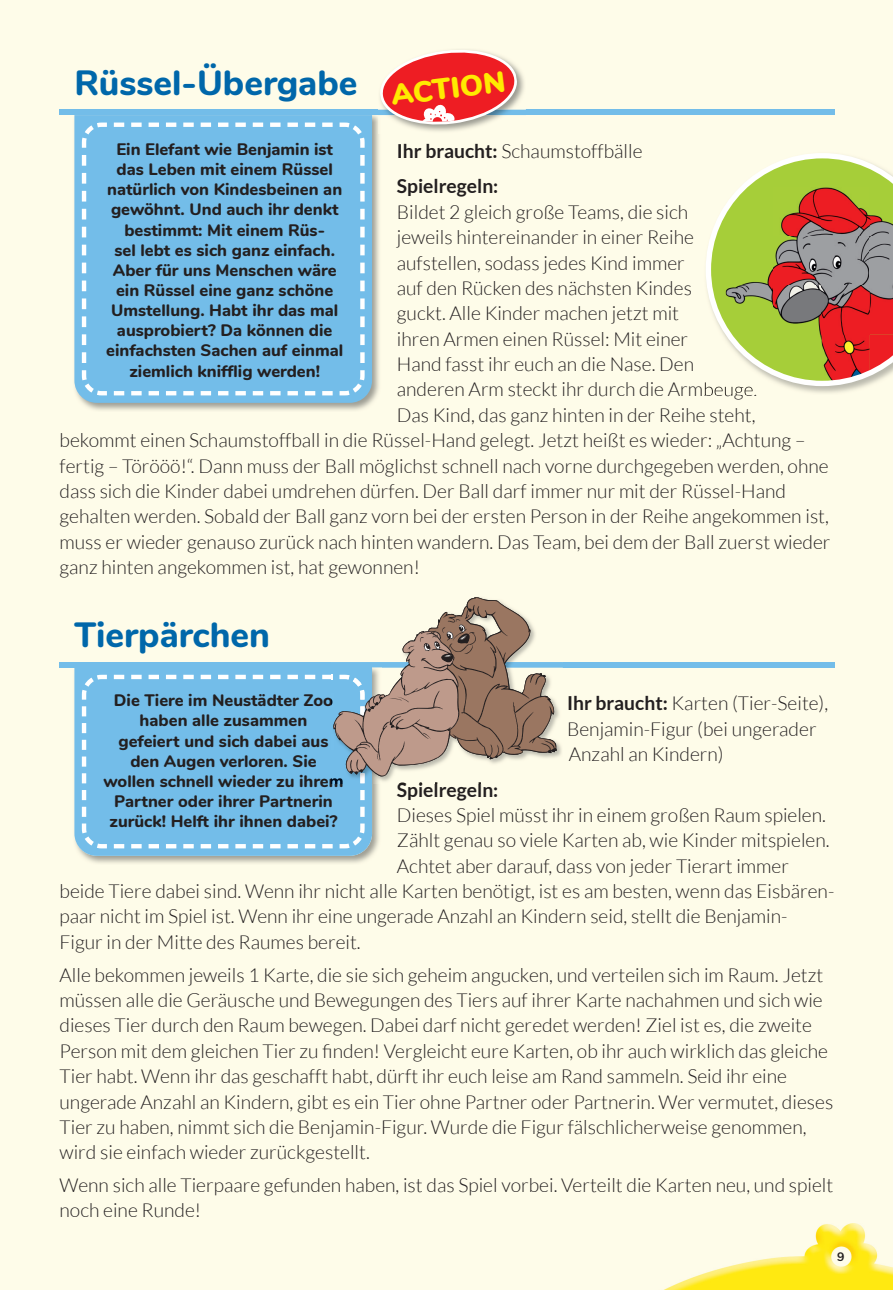
<style>
.page{position:relative;width:893px;height:1290px;background:#fefce9}
.page>*{position:absolute;margin:0;border:0;box-sizing:border-box;transform-origin:0 0}
.t1{font:800 35px "Nunito";color:#0067aa}
.t2{font:900 29.4px "Nunito";color:#ffea01}
.t3{font:300 19.25px/25.4px "Lato";color:#231f20}
.t4{font:700 19.25px/35.4px "Lato";color:#231f20}
.t5{font:800 16.62px/20.1px "Nunito";color:#231f20;text-align:center}
.t6{font:700 12.25px "Nunito";color:#231f20}
.s1{font-weight:300}
.s2{font-weight:700}
</style>
<div class="page">
<img style="left:83px;top:115px;width:296px;height:295px">
<svg style="left:74px;top:115px;width:298px;height:288px;background:#79bee6"></svg>
<div style="left:80px;top:120px;width:287px;height:278px;background:#73bde9"></div>
<img style="left:72px;top:667px;width:307px;height:196px">
<svg style="left:74px;top:667px;width:298px;height:189px;background:#7bbfe7"></svg>
<svg style="left:80px;top:673px;width:19px;height:20px"></svg>
<svg style="left:81px;top:831px;width:20px;height:19px"></svg>
<svg style="left:348px;top:829px;width:19px;height:21px"></svg>
<div style="left:82px;top:675px;width:283px;height:173px;background:#73bde9"></div>
<div style="left:60px;top:110px;width:775px;height:5px;background:#73bde9"></div>
<div style="left:60px;top:662px;width:775px;height:5px;background:#73bde9"></div>
<img style="left:378px;top:69px;width:148px;height:63px">
<img style="left:378px;top:115px;width:3px;height:18px">
<img style="left:378px;top:110px;width:148px;height:5px">
<svg style="left:379px;top:50px;width:139px;height:77px"></svg>
<svg style="left:332px;top:597px;width:225px;height:186px"></svg>
<img style="left:704px;top:382px;width:52px;height:13px">
<svg style="left:706px;top:153px;width:187px;height:233px;background:#bda56c"></svg>
<img style="left:664px;top:1223px;width:229px;height:67px">
<h1 class="t1" style="left:74px;top:57px;width:285px">Rüssel-Übergabe</h1>
<h2 class="t2" style="left:389px;top:73px;width:116px;rotate:-7deg">ACTION</h2>
<p class="t5" style="left:106px;top:138px;width:238px">Ein Elefant wie Benjamin ist das Leben mit einem Rüssel natürlich von Kindesbeinen an gewöhnt. Und auch ihr denkt bestimmt: Mit einem Rüs-<br>sel lebt es sich ganz einfach.<br>Aber für uns Menschen wäre ein Rüssel eine ganz schöne<br>Umstellung. Habt ihr das mal ausprobiert? Da können die einfachsten Sachen auf einmal ziemlich knifflig werden!</p>
<p class="t4" style="left:397px;top:133px;width:247px">Ihr braucht: <span class="s1">Schaumstoffbälle<br></span>Spielregeln:</p>
<p class="t3" style="left:397px;top:199px;width:293px">Bildet 2 gleich große Teams, die sich</p>
<p class="t3" style="left:397px;top:225px;width:299px">jeweils hintereinander in einer Reihe</p>
<p class="t3" style="left:397px;top:250px;width:289px">aufstellen, sodass jedes Kind immer</p>
<p class="t3" style="left:397px;top:275px;width:297px">auf den Rücken des nächsten Kindes</p>
<p class="t3" style="left:397px;top:301px;width:284px">guckt. Alle Kinder machen jetzt mit</p>
<p class="t3" style="left:397px;top:326px;width:293px">ihren Armen einen Rüssel: Mit einer</p>
<p class="t3" style="left:397px;top:351px;width:299px">Hand fasst ihr euch an die Nase. Den</p>
<p class="t3" style="left:397px;top:377px;width:362px">anderen Arm steckt ihr durch die Armbeuge.</p>
<p class="t3" style="left:397px;top:402px;width:360px">Das Kind, das ganz hinten in der Reihe steht,</p>
<p class="t3" style="left:60px;top:428px;width:747px">bekommt einen Schaumstoffball in die Rüssel-Hand gelegt. Jetzt heißt es wieder: „Achtung –</p>
<p class="t3" style="left:60px;top:453px;width:771px">fertig – Törööö!“. Dann muss der Ball möglichst schnell nach vorne durchgegeben werden, ohne</p>
<p class="t3" style="left:60px;top:478px;width:728px">dass sich die Kinder dabei umdrehen dürfen. Der Ball darf immer nur mit der Rüssel-Hand</p>
<p class="t3" style="left:60px;top:504px;width:771px">gehalten werden. Sobald der Ball ganz vorn bei der ersten Person in der Reihe angekommen ist,</p>
<p class="t3" style="left:60px;top:529px;width:772px">muss er wieder genauso zurück nach hinten wandern. Das Team, bei dem der Ball zuerst wieder</p>
<p class="t3" style="left:60px;top:554px;width:362px">ganz hinten angekommen ist, hat gewonnen!</p>
<h1 class="t1" style="left:74px;top:609px;width:197px">Tierpärchen</h1>
<p class="t5" style="left:103px;top:689px;width:242px">Die Tiere im Neustädter Zoo haben alle zusammen<br>gefeiert und sich dabei aus den Augen verloren. Sie wollen schnell wieder zu ihrem<br>Partner oder ihrer Partnerin zurück! Helft ihr ihnen dabei?</p>
<p class="t3" style="left:567px;top:691px;width:263px"><span class="s2">Ihr braucht:</span> Karten (Tier-Seite),<br>Benjamin-Figur (bei ungerader<br>Anzahl an Kindern)</p>
<p class="t4" style="left:397px;top:771px;width:103px">Spielregeln:</p>
<p class="t3" style="left:397px;top:802px;width:431px">Dieses Spiel müsst ihr in einem großen Raum spielen.</p>
<p class="t3" style="left:397px;top:828px;width:434px">Zählt genau so viele Karten ab, wie Kinder mitspielen.</p>
<p class="t3" style="left:397px;top:853px;width:394px">Achtet aber darauf, dass von jeder Tierart immer</p>
<p class="t3" style="left:60px;top:878px;width:776px">beide Tiere dabei sind. Wenn ihr nicht alle Karten benötigt, ist es am besten, wenn das Eisbären-</p>
<p class="t3" style="left:60px;top:904px;width:729px">paar nicht im Spiel ist. Wenn ihr eine ungerade Anzahl an Kindern seid, stellt die Benjamin-</p>
<p class="t3" style="left:60px;top:929px;width:303px">Figur in der Mitte des Raumes bereit.</p>
<p class="t3" style="left:60px;top:962px;width:775px">Alle bekommen jeweils 1 Karte, die sie sich geheim angucken, und verteilen sich im Raum. Jetzt müssen alle die Geräusche und Bewegungen des Tiers auf ihrer Karte nachahmen und sich wie dieses Tier durch den Raum bewegen. Dabei darf nicht geredet werden! Ziel ist es, die zweite Person mit dem gleichen Tier zu finden! Vergleicht eure Karten, ob ihr auch wirklich das gleiche Tier habt. Wenn ihr das geschafft habt, dürft ihr euch leise am Rand sammeln. Seid ihr eine ungerade Anzahl an Kindern, gibt es ein Tier ohne Partner oder Partnerin. Wer vermutet, dieses Tier zu haben, nimmt sich die Benjamin-Figur. Wurde die Figur fälschlicherweise genommen, wird sie einfach wieder zurückgestellt.</p>
<p class="t3" style="left:60px;top:1172px;width:775px">Wenn sich alle Tierpaare gefunden haben, ist das Spiel vorbei. Verteilt die Karten neu, und spielt noch eine Runde!</p>
<p class="t6" style="left:837px;top:1248px;width:9px">9</p>
</div>
